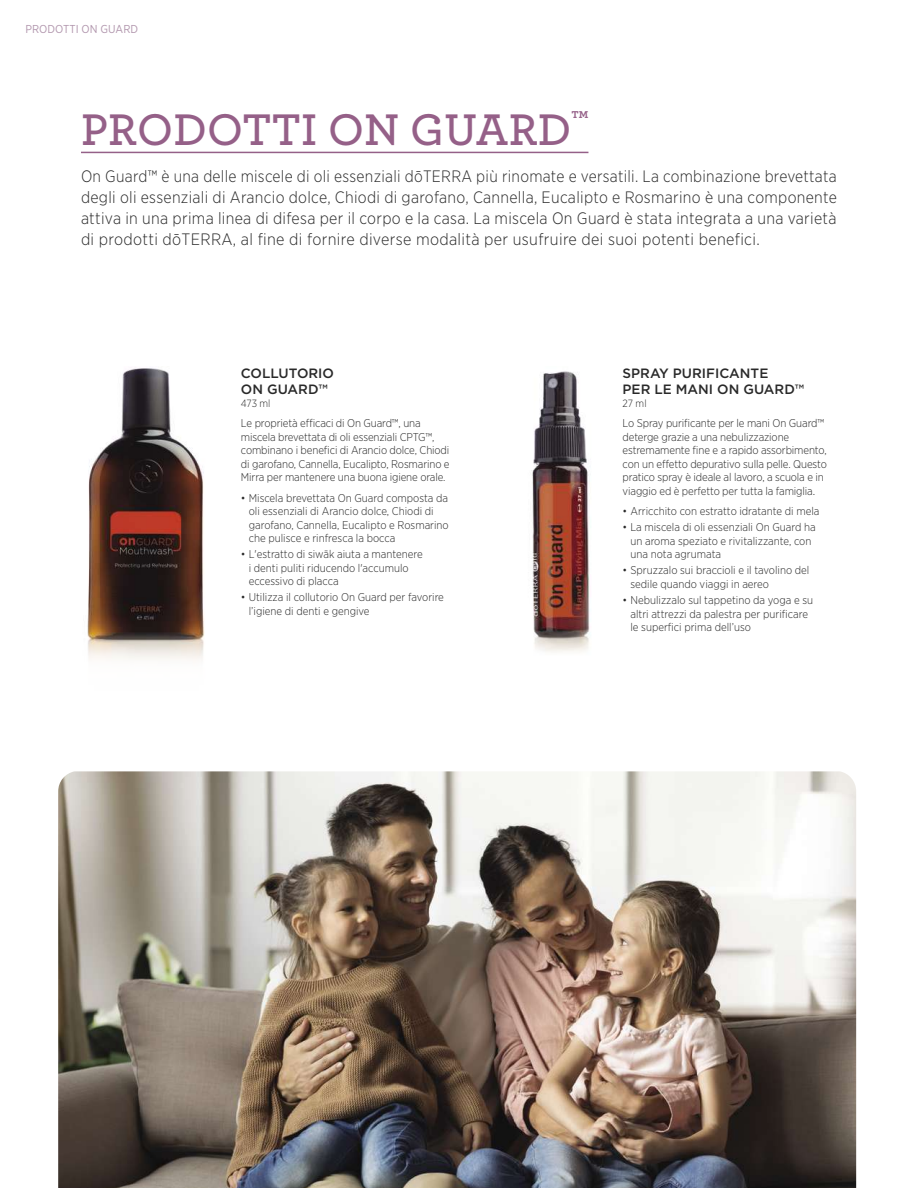
<style>
.page{position:relative;width:918px;height:1188px;background:#fff}
.page>*{position:absolute;margin:0;border:0;box-sizing:border-box;transform-origin:0 0}
.t1{font:600 46.5px "Archer";letter-spacing:.005em;color:#956088}
.t2{font:300 16.5px/21px "Gotham Narrow";letter-spacing:.02em;color:#292929;text-align:justify;scale:.96 1}
.t3{font:500 13.5px/16.2px "Gotham";color:#292929}
.t4{font:11.55px "Gotham Narrow";letter-spacing:.005em;color:#b297ae}
.t5{font:300 11.25px/13.5px "Gotham Narrow";letter-spacing:-.005em;color:#292929}
.t6{font:300 10.5px "Gotham Narrow";letter-spacing:-.005em;color:#292929}
.s1{font-size:12px}
</style>
<div class="page">
<hr style="left:81px;top:152px;width:507px;height:1px;background:#956088">
<img style="left:58px;top:771px;width:798px;height:417px">
<img style="left:87px;top:368px;width:118px;height:292px">
<img style="left:531px;top:371px;width:59px;height:281px">
<p class="t4" style="left:25px;top:22px;width:114px">PRODOTTI ON GUARD</p>
<h1 class="t1" style="left:81px;top:95px;width:509px">PRODOTTI ON GUARD<sup>™</sup></h1>
<p class="t2" style="left:81px;top:165px;width:789px">On Guard™ è una delle miscele di oli essenziali dōTERRA più rinomate e versatili. La combinazione brevettata degli oli essenziali di Arancio dolce, Chiodi di garofano, Cannella, Eucalipto e Rosmarino è una componente attiva in una prima linea di difesa per il corpo e la casa. La miscela On Guard è stata integrata a una varietà di prodotti dōTERRA, al fine di fornire diverse modalità per usufruire dei suoi potenti benefici.</p>
<p class="t3" style="left:241px;top:365px;width:95px">COLLUTORIO<br>ON GUARD™</p>
<p class="t6" style="left:241px;top:396px;width:31px">473 ml</p>
<p class="t5" style="left:241px;top:416px;width:210px">Le proprietà efficaci di On Guard™, una miscela brevettata di oli essenziali CPTG™, combinano i benefici di Arancio dolce, Chiodi di garofano, Cannella, Eucalipto, Rosmarino e Mirra per mantenere una buona igiene orale.</p>
<p class="t5" style="left:249px;top:491px;width:202px;text-indent:-8px">• Miscela brevettata On Guard composta da oli essenziali di Arancio dolce, Chiodi di garofano, Cannella, Eucalipto e Rosmarino che pulisce e rinfresca la bocca</p>
<p class="t5" style="left:249px;top:547px;width:176px;text-indent:-8px">• L'estratto di siwāk aiuta a mantenere i denti puliti riducendo l'accumulo eccessivo di placca</p>
<p class="t5" style="left:249px;top:591px;width:197px;text-indent:-8px">• Utilizza il collutorio On Guard per favorire l’igiene di denti e gengive</p>
<p class="t3" style="left:623px;top:365px;width:183px">SPRAY PURIFICANTE<br>PER LE MANI ON GUARD™</p>
<p class="t6" style="left:623px;top:396px;width:26px">27 ml</p>
<p class="t5" style="left:623px;top:416px;width:206px">Lo Spray purificante per le mani On Guard™ deterge grazie a una nebulizzazione estremamente fine e a rapido assorbimento, con un effetto depurativo sulla pelle. Questo pratico spray è ideale al lavoro, a scuola e in viaggio ed è perfetto per tutta la famiglia<span class="s1">.</span></p>
<p class="t5" style="left:623px;top:504px;width:198px">• Arricchito con estratto idratante di mela</p>
<p class="t5" style="left:630px;top:520px;width:187px;text-indent:-8px">• La miscela di oli essenziali On Guard ha un aroma speziato e rivitalizzante, con una nota agrumata</p>
<p class="t5" style="left:630px;top:564px;width:180px;text-indent:-8px">• Spruzzalo sui braccioli e il tavolino del sedile quando viaggi in aereo</p>
<p class="t5" style="left:630px;top:593px;width:184px;text-indent:-8px">• Nebulizzalo sul tappetino da yoga e su altri attrezzi da palestra per purificare le superfici prima dell’uso</p>
</div>
